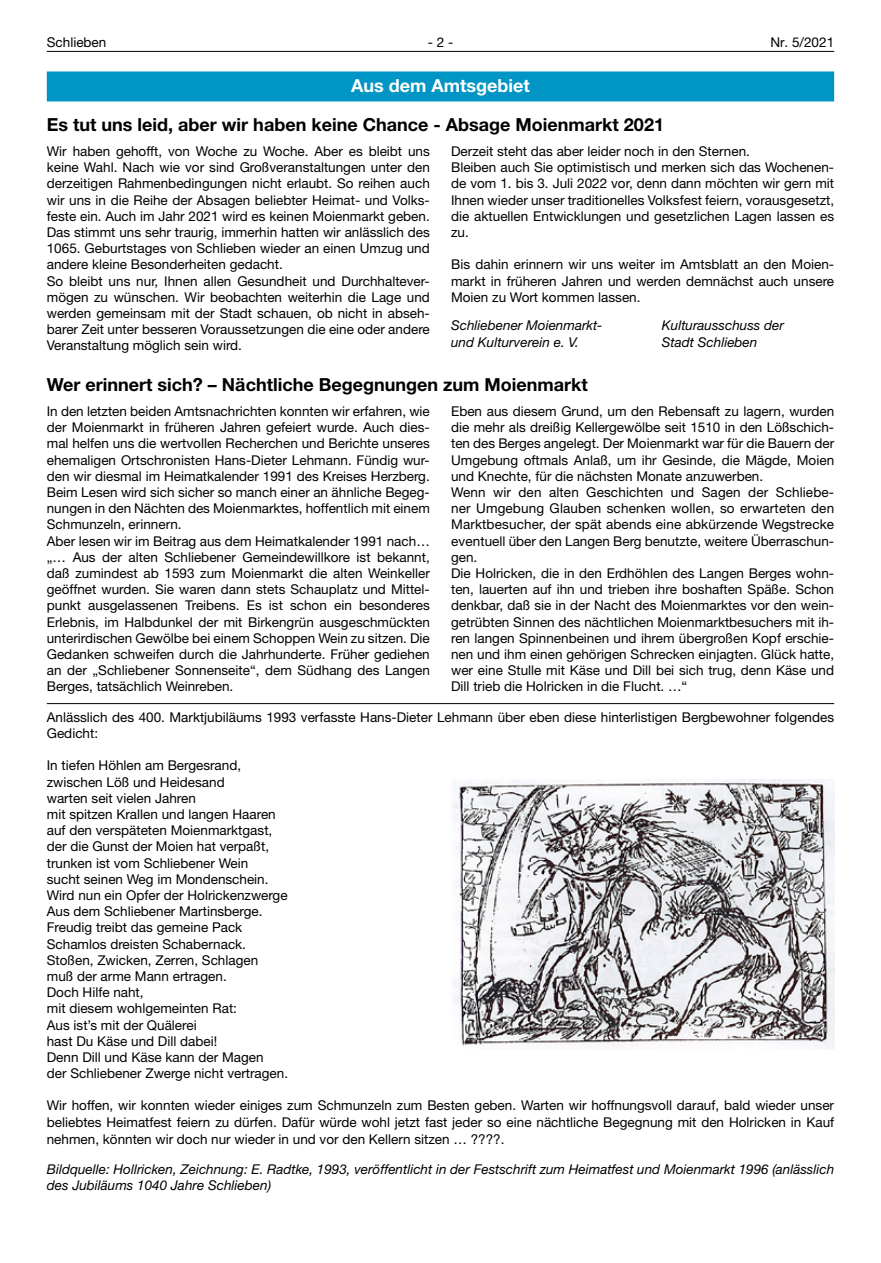
<style>
.page{position:relative;width:881px;height:1263px;background:#fff}
.page>*{position:absolute;margin:0;border:0;box-sizing:border-box;transform-origin:0 0}
.t1{font:700 18px "Helvetica Neue LT";color:#000}
.t2{font:700 18px "Helvetica Neue LT";color:#fff}
.t3{font:13.5px/16.2px "Helvetica Neue LT";color:#000}
.t4{font:italic 13.5px/16.6px "Helvetica Neue LT";color:#000}
</style>
<div class="page">
<hr style="left:47px;top:51px;width:786px;height:1px;background:#000">
<div style="left:47px;top:71px;width:786px;height:30px;background:#0095c5"></div>
<img style="left:452px;top:779px;width:381px;height:270px">
<hr style="left:47px;top:703px;width:786px;height:1px;background:#000">
<p class="t3" style="left:47px;top:34px;width:61px">Schlieben</p>
<p class="t3" style="left:427px;top:34px;width:27px">- 2 -</p>
<p class="t3" style="left:770px;top:34px;width:65px">Nr. 5/2021</p>
<h1 class="t2" style="left:351px;top:74px;width:180px">Aus dem Amtsgebiet</h1>
<h1 class="t1" style="left:47px;top:114px;width:618px">Es tut uns leid, aber wir haben keine Chance - Absage Moienmarkt 2021</h1>
<p class="t3" style="left:47px;top:143px;width:384px">Wir haben gehofft, von Woche zu Woche. Aber es bleibt uns keine Wahl. Nach wie vor sind Großveranstaltungen unter den derzeitigen Rahmenbedingungen nicht erlaubt. So reihen auch wir uns in die Reihe der Absagen beliebter Heimat- und Volks&shy;feste ein. Auch im Jahr 2021 wird es keinen Moienmarkt geben.<br>Das stimmt uns sehr traurig, immerhin hatten wir anlässlich des 1065. Geburtstages von Schlieben wieder an einen Umzug und andere kleine Besonderheiten gedacht.<br>So bleibt uns nur, Ihnen allen Gesundheit und Durchhaltever&shy;mögen zu wünschen. Wir beobachten weiterhin die Lage und werden gemeinsam mit der Stadt schauen, ob nicht in abseh&shy;barer Zeit unter besseren Voraussetzungen die eine oder andere Veranstaltung möglich sein wird.</p>
<p class="t3" style="left:451px;top:143px;width:384px">Derzeit steht das aber leider noch in den Sternen.<br>Bleiben auch Sie optimistisch und merken sich das Wochenen&shy;de vom 1. bis 3. Juli 2022 vor, denn dann möchten wir gern mit Ihnen wieder unser traditionelles Volksfest feiern, vorausgesetzt, die aktuellen Entwicklungen und gesetzlichen Lagen lassen es zu.</p>
<p class="t3" style="left:451px;top:256px;width:384px;text-align:justify">Bis dahin erinnern wir uns weiter im Amtsblatt an den Moien&shy;markt in früheren Jahren und werden demnächst auch unsere Moien zu Wort kommen lassen.</p>
<p class="t4" style="left:451px;top:317px;width:153px">Schliebener Moienmarkt-</p>
<p class="t4" style="left:661px;top:317px;width:124px">Kulturausschuss der</p>
<p class="t4" style="left:451px;top:334px;width:129px">und Kulturverein e. V.</p>
<p class="t4" style="left:661px;top:334px;width:97px">Stadt Schlieben</p>
<h1 class="t1" style="left:47px;top:374px;width:542px">Wer erinnert sich? – Nächtliche Begegnungen zum Moienmarkt</h1>
<p class="t3" style="left:47px;top:403px;width:384px">In den letzten beiden Amtsnachrichten konnten wir erfahren, wie der Moienmarkt in früheren Jahren gefeiert wurde. Auch dies&shy;mal helfen uns die wertvollen Recherchen und Berichte unseres ehemaligen Ortschronisten Hans-Dieter Lehmann. Fündig wur&shy;den wir diesmal im Heimatkalender 1991 des Kreises Herzberg.<br>Beim Lesen wird sich sicher so manch einer an ähnliche Begeg&shy;nungen in den Nächten des Moienmarktes, hoffentlich mit einem Schmunzeln, erinnern.<br>Aber lesen wir im Beitrag aus dem Heimatkalender 1991 nach… „… Aus der alten Schliebener Gemeindewillkore ist bekannt, daß zumindest ab 1593 zum Moienmarkt die alten Weinkeller geöffnet wurden. Sie waren dann stets Schauplatz und Mittel&shy;punkt ausgelassenen Treibens. Es ist schon ein besonderes Erlebnis, im Halbdunkel der mit Birkengrün ausgeschmückten unterirdischen Gewölbe bei einem Schoppen Wein zu sitzen. Die Gedanken schweifen durch die Jahrhunderte. Früher gediehen an der „Schliebener Sonnenseite“, dem Südhang des Langen Berges, tatsächlich Weinreben.</p>
<p class="t3" style="left:451px;top:403px;width:384px">Eben aus diesem Grund, um den Rebensaft zu lagern, wurden die mehr als dreißig Kellergewölbe seit 1510 in den Lößschich&shy;ten des Berges angelegt. Der Moienmarkt war für die Bauern der Umgebung oftmals Anlaß, um ihr Gesinde, die Mägde, Moien und Knechte, für die nächsten Monate anzuwerben.<br>Wenn wir den alten Geschichten und Sagen der Schliebe&shy;ner Umgebung Glauben schenken wollen, so erwarteten den Marktbesucher, der spät abends eine abkürzende Wegstrecke eventuell über den Langen Berg benutzte, weitere Überraschun&shy;gen.<br>Die Holricken, die in den Erdhöhlen des Langen Berges wohn&shy;ten, lauerten auf ihn und trieben ihre boshaften Späße. Schon denkbar, daß sie in der Nacht des Moienmarktes vor den wein&shy;getrübten Sinnen des nächtlichen Moienmarktbesuchers mit ih&shy;ren langen Spinnenbeinen und ihrem übergroßen Kopf erschie&shy;nen und ihm einen gehörigen Schrecken einjagten. Glück hatte, wer eine Stulle mit Käse und Dill bei sich trug, denn Käse und Dill trieb die Holricken in die Flucht. …“</p>
<p class="t3" style="left:47px;top:709px;width:788px">Anlässlich des 400. Marktjubiläums 1993 verfasste Hans-Dieter Lehmann über eben diese hinterlistigen Bergbewohner folgendes<br>Gedicht:</p>
<p class="t3" style="left:47px;top:757px;width:243px">In tiefen Höhlen am Bergesrand, zwischen Löß und Heidesand<br>warten seit vielen Jahren<br>mit spitzen Krallen und langen Haaren auf den verspäteten Moienmarktgast, der die Gunst der Moien hat verpaßt, trunken ist vom Schliebener Wein<br>sucht seinen Weg im Mondenschein.<br>Wird nun ein Opfer der Holrickenzwerge<br>Aus dem Schliebener Martinsberge.<br>Freudig treibt das gemeine Pack<br>Schamlos dreisten Schabernack.<br>Stoßen, Zwicken, Zerren, Schlagen muß der arme Mann ertragen.<br>Doch Hilfe naht,<br>mit diesem wohlgemeinten Rat:<br>Aus ist’s mit der Quälerei<br>hast Du Käse und Dill dabei!<br>Denn Dill und Käse kann der Magen<br>der Schliebener Zwerge nicht vertragen.</p>
<p class="t3" style="left:47px;top:1097px;width:788px;line-height:16.6px;text-align:justify">Wir hoffen, wir konnten wieder einiges zum Schmunzeln zum Besten geben. Warten wir hoffnungsvoll darauf, bald wieder unser beliebtes Heimatfest feiern zu dürfen. Dafür würde wohl jetzt fast jeder so eine nächtliche Begegnung mit den Holricken in Kauf nehmen, könnten wir doch nur wieder in und vor den Kellern sitzen … ????.</p>
<p class="t4" style="left:47px;top:1160px;width:788px">Bildquelle: Hollricken, Zeichnung: E. Radtke, 1993, veröffentlicht in der Festschrift zum Heimatfest und Moienmarkt 1996 (anlässlich des Jubiläums 1040 Jahre Schlieben)</p>
</div>
